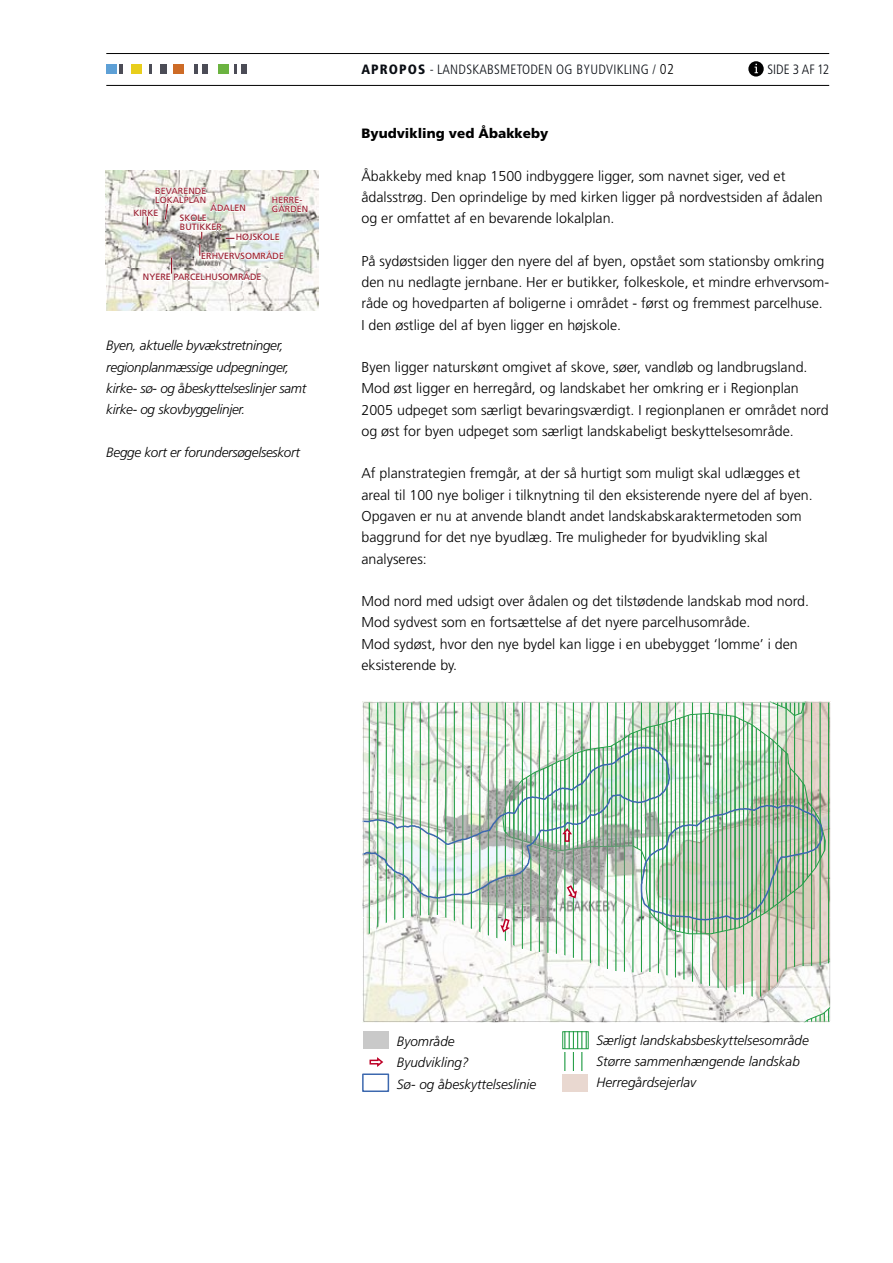
<style>
.page{position:relative;width:893px;height:1263px;background:#fff}
.page>*{position:absolute;margin:0;border:0;box-sizing:border-box;transform-origin:0 0}
.t1{font:300 14.25px/21.3px "Frutiger";color:#000}
.t2{font:italic 300 13.5px/21.3px "Frutiger";letter-spacing:-.02em;color:#000}
.t3{font:italic 300 13.5px/21.1px "Frutiger";color:#000}
.t4{font:300 condensed 13.5px "Frutiger";letter-spacing:.02em;color:#090d13}
.t5{font:900 13.5px "Frutiger";color:#000}
.t6{font:9px/9px "Frutiger";color:#951627}
.s1{font-weight:900}
.s2{font-size:14.25px;color:#000}
</style>
<div class="page">
<div style="left:241px;top:64px;width:6px;height:10px;background:#4b4c56"></div>
<svg style="left:235px;top:64px;width:2px;height:10px"></svg>
<div style="left:202px;top:64px;width:5px;height:10px;background:#4b4c56"></div>
<svg style="left:194px;top:64px;width:3px;height:10px"></svg>
<div style="left:160px;top:64px;width:6px;height:10px;background:#4b4c56"></div>
<svg style="left:150px;top:64px;width:2px;height:10px"></svg>
<svg style="left:120px;top:64px;width:3px;height:10px"></svg>
<div style="left:106px;top:64px;width:10px;height:10px;background:#5ea0d6"></div>
<div style="left:219px;top:64px;width:10px;height:10px;background:#6bb340"></div>
<div style="left:173px;top:64px;width:10px;height:10px;background:#cd6b26"></div>
<div style="left:131px;top:64px;width:10px;height:10px;background:#e8ce1c"></div>
<hr style="left:106px;top:85px;width:723px;height:1px;background:#000">
<hr style="left:106px;top:53px;width:723px;height:1px;background:#000">
<svg style="left:748px;top:61px;width:16px;height:16px"></svg>
<svg style="left:755px;top:64px;width:3px;height:9px"></svg>
<img style="left:365px;top:998px;width:464px;height:22px">
<svg style="left:365px;top:704px;width:464px;height:294px"></svg>
<svg style="left:751px;top:704px;width:64px;height:8px"></svg>
<svg style="left:792px;top:999px;width:37px;height:21px"></svg>
<svg style="left:502px;top:712px;width:324px;height:223px"></svg>
<svg style="left:446px;top:780px;width:378px;height:152px;background:#aec5ad"></svg>
<svg style="left:365px;top:746px;width:306px;height:153px"></svg>
<div style="left:362px;top:1073px;width:27px;height:19px;border:2px solid #3c68ae"></div>
<div style="left:363px;top:1032px;width:25px;height:17px;background:#c9c9c9"></div>
<div style="left:563px;top:1074px;width:25px;height:17px;background:#e9d8d0"></div>
<svg style="left:564px;top:1053px;width:19px;height:17px"></svg>
<svg style="left:564px;top:1033px;width:23px;height:14px"></svg>
<div style="left:562px;top:1031px;width:27px;height:18px;border:1px solid #239d46"></div>
<svg style="left:369px;top:1057px;width:14px;height:10px"></svg>
<div style="left:363px;top:702px;width:468px;height:320px;border:1px solid #fff"></div>
<svg style="left:106px;top:170px;width:212px;height:140px"></svg>
<p class="t6" style="left:155px;top:186px;width:53px">BEVARENDE<br>LOKALPLAN</p>
<p class="t6" style="left:180px;top:214px;width:44px">SKOLE<br>BUTIKKER</p>
<p class="t6" style="left:201px;top:228px;width:84px;line-height:18.8px;text-indent:35px">HØJSKOLE<br>ERHVERVSOMRÅDE</p>
<p class="t6" style="left:143px;top:273px;width:120px">NYERE PARCELHUSOMRÅDE</p>
<p class="t6" style="left:272px;top:195px;width:32px">HERRE-</p>
<p class="t6" style="left:211px;top:203px;width:37px">ÅDALEN</p>
<p class="t6" style="left:272px;top:204px;width:38px">GÅRDEN</p>
<p class="t6" style="left:133px;top:208px;width:27px">KIRKE</p>
<p class="t2" style="left:106px;top:335px;width:202px">Byen, aktuelle byvækstretninger, regionplanmæssige udpegninger, kirke- sø- og åbeskyttelseslinjer samt kirke- og skovbyggelinjer.</p>
<p class="t2" style="left:106px;top:441px;width:195px">Begge kort er forundersøgelseskort</p>
<p class="t4" style="left:361px;top:62px;width:314px"><span class="s1">APROPOS</span> - LANDSKABSMETODEN OG BYUDVIKLING / <span class="s2">02</span></p>
<p class="t4" style="left:767px;top:62px;width:63px">SIDE 3 AF 12</p>
<p class="t5" style="left:361px;top:125px;width:188px">Byudvikling ved Åbakkeby</p>
<p class="t1" style="left:361px;top:165px;width:463px">Åbakkeby med knap 1500 indbyggere ligger, som navnet siger, ved et ådalsstrøg. Den oprindelige by med kirken ligger på nordvestsiden af ådalen og er omfattet af en bevarende lokalplan.</p>
<p class="t1" style="left:361px;top:250px;width:469px">På sydøstsiden ligger den nyere del af byen, opstået som stationsby omkring den nu nedlagte jernbane. Her er butikker, folkeskole, et mindre erhvervsom&shy;råde og hovedparten af boligerne i området - først og fremmest parcelhuse.<br>I den østlige del af byen ligger en højskole.</p>
<p class="t1" style="left:361px;top:357px;width:469px">Byen ligger naturskønt omgivet af skove, søer, vandløb og landbrugsland.<br>Mod øst ligger en herregård, og landskabet her omkring er i Regionplan 2005 udpeget som særligt bevaringsværdigt. I regionplanen er området nord og øst for byen udpeget som særligt landskabeligt beskyttelsesområde.</p>
<p class="t1" style="left:361px;top:463px;width:453px">Af planstrategien fremgår, at der så hurtigt som muligt skal udlægges et areal til 100 nye boliger i tilknytning til den eksisterende nyere del af byen.<br>Opgaven er nu at anvende blandt andet landskabskaraktermetoden som baggrund for det nye byudlæg. Tre muligheder for byudvikling skal analyseres:</p>
<p class="t1" style="left:361px;top:591px;width:449px">Mod nord med udsigt over ådalen og det tilstødende landskab mod nord.<br>Mod sydvest som en fortsættelse af det nyere parcelhusområde.<br>Mod sydøst, hvor den nye bydel kan ligge i en ubebygget ‘lomme’ i den eksisterende by.</p>
<p class="t3" style="left:397px;top:1031px;width:141px">Byområde<br>Byudvikling?<br>Sø- og åbeskyttelseslinie</p>
<p class="t3" style="left:596px;top:1029px;width:214px">Særligt landskabsbeskyttelsesområde<br>Større sammenhængende landskab<br>Herregårdsejerlav</p>
</div>
